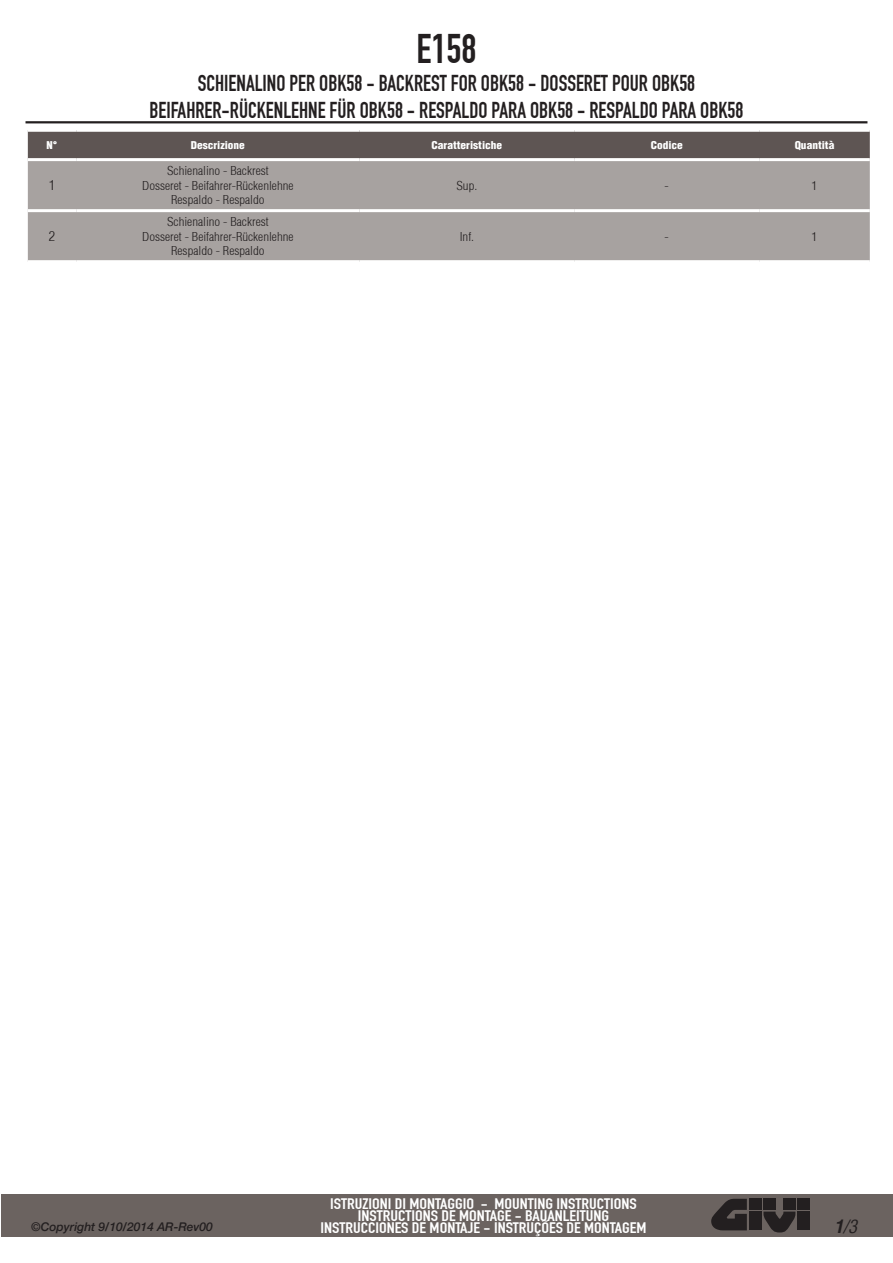
<style>
.page{position:relative;width:893px;height:1263px;background:#fff}
.page>*{position:absolute;margin:0;border:0;box-sizing:border-box;transform-origin:0 0}
.t1{font:40.5px "DIN Engschrift Alternate";color:#231f20}
.t2{font:22.5px/27px "DIN Engschrift Alternate";color:#231f20;text-align:center;scale:.95 1}
.t3{font:italic condensed 18px "Helvetica";color:#231f20}
.t4{font:15px/12px "DIN Engschrift Alternate";color:#fff;text-align:center;scale:1.2 1}
.t5{font:300 condensed 13.5px "Helvetica";color:#231f20;scale:1.08 1}
.t6{font:300 condensed 12px/14.4px "Helvetica";color:#231f20;text-align:center;scale:1.08 1}
.t7{font:italic 500 12px "Helvetica Neue";color:#231f20}
.t8{font:900 condensed 10.5px "Helvetica";color:#fff;scale:1.08 1}
.s1{font-weight:700}
</style>
<div class="page">
<div style="left:1px;top:1194px;width:891px;height:43px;background:#6b6360"></div>
<hr style="left:26px;top:121px;width:841px;height:2px;background:#231f20">
<svg style="left:711px;top:1199px;width:36px;height:31px"></svg>
<div style="left:749px;top:1199px;width:12px;height:11px;background:#231f20"></div>
<div style="left:749px;top:1211px;width:12px;height:19px;background:#231f20"></div>
<div style="left:798px;top:1199px;width:12px;height:11px;background:#231f20"></div>
<div style="left:798px;top:1211px;width:12px;height:19px;background:#231f20"></div>
<div style="left:763px;top:1199px;width:13px;height:11px;background:#231f20"></div>
<div style="left:783px;top:1199px;width:12px;height:11px;background:#231f20"></div>
<svg style="left:763px;top:1211px;width:32px;height:21px"></svg>
<div style="left:28px;top:132px;width:842px;height:26px;background:#5e5553"></div>
<div style="left:28px;top:161px;width:842px;height:99px;background:#a7a2a0"></div>
<hr style="left:28px;top:209px;width:48px;height:3px;background:#fff">
<hr style="left:76px;top:209px;width:283px;height:3px;background:#fff">
<hr style="left:359px;top:209px;width:215px;height:3px;background:#fff">
<hr style="left:574px;top:209px;width:185px;height:3px;background:#fff">
<hr style="left:759px;top:209px;width:111px;height:3px;background:#fff">
<h1 class="t1" style="left:416px;top:25px;width:62px">E158</h1>
<h2 class="t2" style="left:149px;top:69px;width:627px">SCHIENALINO PER OBK58 - BACKREST FOR OBK58 - DOSSERET POUR OBK58<br>BEIFAHRER-RÜCKENLEHNE FÜR OBK58 - RESPALDO PARA OBK58 - RESPALDO PARA OBK58</h2>
<p class="t8" style="left:47px;top:138px;width:12px">N°</p>
<p class="t8" style="left:191px;top:138px;width:52px">Descrizione</p>
<p class="t8" style="left:432px;top:138px;width:67px">Caratteristiche</p>
<p class="t8" style="left:651px;top:138px;width:31px">Codice</p>
<p class="t8" style="left:795px;top:138px;width:38px">Quantità</p>
<p class="t5" style="left:49px;top:177px;width:7px">1</p>
<p class="t6" style="left:142px;top:164px;width:142px">Schienalino - Backrest<br>Dosseret - Beifahrer-Rückenlehne<br>Respaldo - Respaldo</p>
<p class="t6" style="left:456px;top:178px;width:21px">Sup.</p>
<p class="t6" style="left:665px;top:178px;width:5px">-</p>
<p class="t6" style="left:812px;top:178px;width:7px">1</p>
<p class="t5" style="left:49px;top:228px;width:7px">2</p>
<p class="t6" style="left:142px;top:215px;width:142px">Schienalino - Backrest<br>Dosseret - Beifahrer-Rückenlehne<br>Respaldo - Respaldo</p>
<p class="t6" style="left:460px;top:229px;width:15px">Inf.</p>
<p class="t6" style="left:665px;top:229px;width:5px">-</p>
<p class="t6" style="left:812px;top:229px;width:7px">1</p>
<p class="t7" style="left:31px;top:1220px;width:183px">©Copyright 9/10/2014 AR-Rev00</p>
<p class="t4" style="left:320px;top:1197px;width:273px">ISTRUZIONI DI MONTAGGIO - MOUNTING INSTRUCTIONS<br>INSTRUCTIONS DE MONTAGE - BAUANLEITUNG<br>INSTRUCCIONES DE MONTAJE - INSTRUÇÕES DE MONTAGEM</p>
<h3 class="t3" style="left:834px;top:1215px;width:25px"><span class="s1">1</span>/3</h3>
</div>
